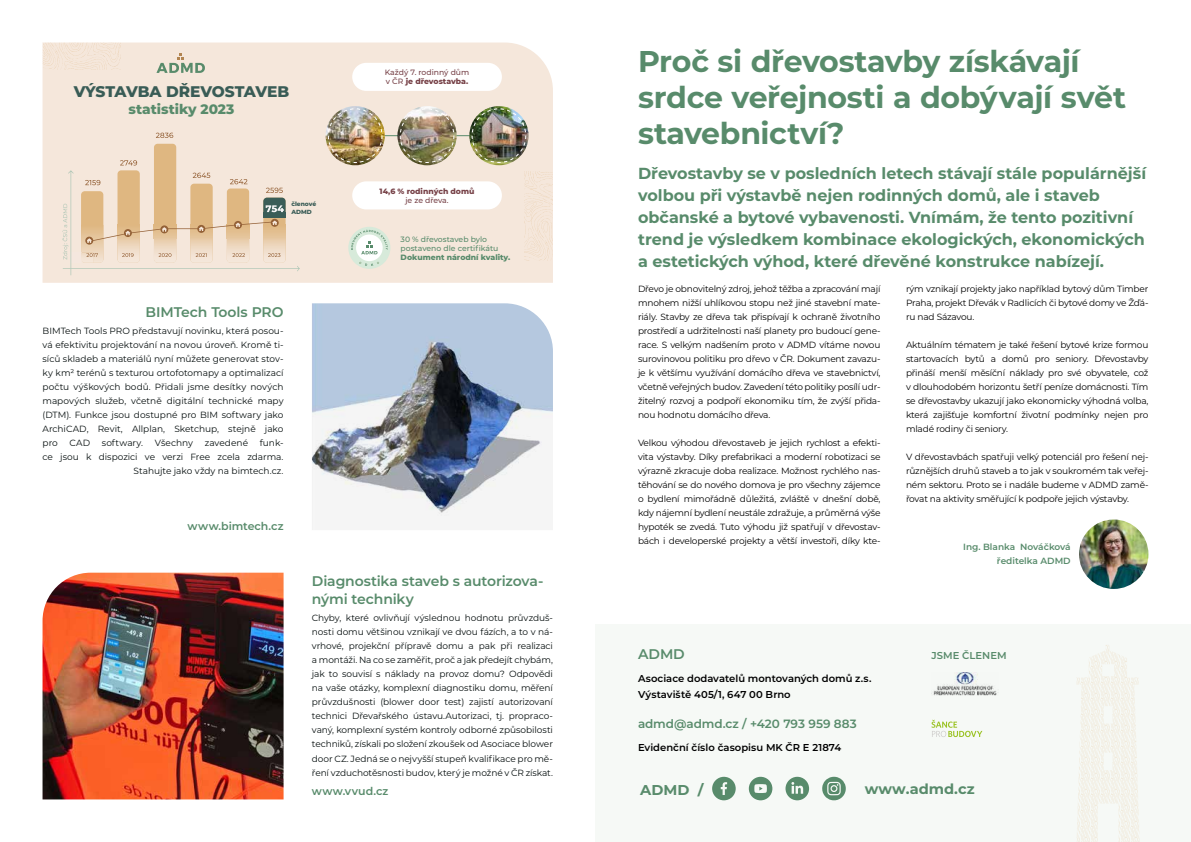
<style>
.page{position:relative;width:1191px;height:842px;background:#fff}
.page>*{position:absolute;margin:0;border:0;box-sizing:border-box;transform-origin:0 0}
.t1{font:700 30px/36px "Montserrat";letter-spacing:-.01em;color:#588b6b}
.t2{font:700 16px/22px "Montserrat";color:#588b6b}
.t3{font:800 15.4px "Montserrat";letter-spacing:-.015em;color:#395c56}
.t4{font:700 14.3px "Montserrat";color:#588b6b}
.t5{font:600 14px/18px "Montserrat";letter-spacing:-.01em;color:#588b6b}
.t6{font:800 13.7px "Montserrat";color:#588b6b}
.t7{font:600 12px "Montserrat";letter-spacing:-.005em;color:#588b6b}
.t8{font:600 11px "Montserrat";letter-spacing:.005em;color:#588b6b}
.t9{font:600 10px/16px "Montserrat";color:#000}
.t10{font:600 10px "Montserrat";letter-spacing:.005em;color:#588b6b}
.t11{font:9px/14px "Montserrat";letter-spacing:-.02em;color:#000;text-align:justify}
.t12{font:9px/14px "Montserrat";letter-spacing:-.005em;color:#060e0e;text-align:justify}
.t13{font:600 9px/14px "Montserrat";color:#588b6b;text-align:right}
.t14{font:9px "Montserrat";letter-spacing:.015em;color:#060e0e}
.t15{font:500 7.7px/9.2px "Montserrat";color:#774248}
.t16{font:500 7.7px/9.2px "Montserrat";color:#588b6b}
.t17{font:800 7.7px "Montserrat";color:#588b6b}
.t18{font:800 7.7px "Montserrat";color:#774248}
.t19{font:800 6px/7.2px "Montserrat";color:#395c56}
.s1{font-weight:800}
</style>
<div class="page">
<div style="left:595px;top:624px;width:596px;height:218px;background:#f6f9f6"></div>
<img style="left:931px;top:673px;width:66px;height:23px">
<svg style="left:1077px;top:645px;width:63px;height:197px"></svg>
<svg style="left:931px;top:720px;width:51px;height:17px"></svg>
<svg style="left:785px;top:776px;width:24px;height:24px"></svg>
<svg style="left:712px;top:776px;width:23px;height:24px"></svg>
<svg style="left:748px;top:776px;width:24px;height:24px"></svg>
<svg style="left:822px;top:777px;width:23px;height:24px"></svg>
<img style="left:312px;top:303px;width:241px;height:227px">
<img style="left:43px;top:573px;width:240px;height:226px">
<svg style="left:43px;top:43px;width:510px;height:240px;background:#ecddce"></svg>
<img style="left:1079px;top:519px;width:69px;height:70px;border-radius:35px">
<h3 class="t3" style="left:74px;top:81px;width:217px">VÝSTAVBA DŘEVOSTAVEB</h3>
<h3 class="t6" style="left:129px;top:99px;width:107px">statistiky 2023</h3>
<p class="t19" style="left:291px;top:200px;width:26px">členové<br>ADMD</p>
<h3 class="t5" style="left:146px;top:302px;width:139px">BIMTech Tools PRO</h3>
<p class="t12" style="left:43px;top:324px;width:242px">BIMTech Tools PRO představují novinku, která posou&shy;vá efektivitu projektování na novou úroveň. Kromě ti&shy;síců skladeb a materiálů nyní můžete generovat stov&shy;ky km² terénů s texturou ortofotomapy a optimalizací počtu výškových bodů. Přidali jsme desítky nových mapových služeb, včetně digitální technické mapy (DTM). Funkce jsou dostupné pro BIM softwary jako ArchiCAD, Revit, Allplan, Sketchup, stejně jako pro</p>
<p class="t12" style="left:43px;top:436px;width:242px;text-align:right">funk-<br>ce jsou k dispozici ve verzi Free zcela zdarma.<br>Stahujte jako vždy na bimtech.cz.</p>
<p class="t12" style="left:69px;top:436px;width:22px">CAD</p>
<p class="t14" style="left:102px;top:437px;width:43px">softwary.</p>
<p class="t12" style="left:155px;top:436px;width:40px">Všechny</p>
<p class="t12" style="left:205px;top:436px;width:45px">zavedené</p>
<p class="t8" style="left:188px;top:518px;width:97px">www.bimtech.cz</p>
<p class="t15" style="left:385px;top:67px;width:86px">Každý 7. rodinný dům v ČR <span class="s1">je dřevostavba.</span></p>
<p class="t18" style="left:380px;top:186px;width:96px">14,6 % rodinných domů</p>
<p class="t15" style="left:405px;top:196px;width:45px">je ze dřeva.</p>
<p class="t16" style="left:401px;top:234px;width:99px">30 % dřevostaveb bylo postaveno dle certifikátu</p>
<p class="t17" style="left:401px;top:252px;width:111px">Dokument národní kvality.</p>
<h3 class="t5" style="left:312px;top:572px;width:233px">Diagnostika staveb s autorizova&shy;nými techniky</h3>
<p class="t12" style="left:312px;top:611px;width:242px">Chyby, které ovlivňují výslednou hodnotu průvzduš&shy;nosti domu většinou vznikají ve dvou fázích, a to v ná&shy;vrhové, projekční přípravě domu a pak při realizaci a montáži. Na co se zaměřit, proč a jak předejít chybám, jak to souvisí s náklady na provoz domu? Odpovědi na vaše otázky, komplexní diagnostiku domu, měření průvzdušnosti (blower door test) zajistí autorizovaní technici Dřevařského ústavu.Autorizaci, tj. propraco&shy;vaný, komplexní systém kontroly odborné způsobilosti techniků, získali po složení zkoušek od Asociace blower door CZ. Jedná se o nejvyšší stupeň kvalifikace pro mě&shy;ření vzduchotěsnosti budov, který je možné v ČR získat.</p>
<p class="t8" style="left:312px;top:783px;width:78px">www.vvud.cz</p>
<h1 class="t1" style="left:638px;top:41px;width:489px">Proč si dřevostavby získávají srdce veřejnosti a dobývají svět stavebnictví?</h1>
<p class="t2" style="left:638px;top:161px;width:509px">Dřevostavby se v posledních letech stávají stále populárnější volbou při výstavbě nejen rodinných domů, ale i staveb občanské a bytové vybavenosti. Vnímám, že tento pozitivní trend je výsledkem kombinace ekologických, ekonomických a estetických výhod, které dřevěné konstrukce nabízejí.</p>
<p class="t11" style="left:638px;top:281px;width:244px">Dřevo je obnovitelný zdroj, jehož těžba a zpracování mají mnohem nižší uhlíkovou stopu než jiné stavební mate&shy;riály. Stavby ze dřeva tak přispívají k ochraně životního prostředí a udržitelnosti naší planety pro budoucí gene&shy;race. S velkým nadšením proto v ADMD vítáme novou surovinovou politiku pro dřevo v ČR. Dokument zavazu&shy;je k většímu využívání domácího dřeva ve stavebnictví, včetně veřejných budov. Zavedení této politiky posílí udr&shy;žitelný rozvoj a podpoří ekonomiku tím, že zvýší přida&shy;nou hodnotu domácího dřeva.</p>
<p class="t11" style="left:638px;top:435px;width:244px">Velkou výhodou dřevostaveb je jejich rychlost a efekti&shy;vita výstavby. Díky prefabrikaci a moderní robotizaci se výrazně zkracuje doba realizace. Možnost rychlého nas&shy;těhování se do nového domova je pro všechny zájemce o bydlení mimořádně důležitá, zvláště v dnešní době, kdy nájemní bydlení neustále zdražuje, a průměrná výše hypoték se zvedá. Tuto výhodu již spatřují v dřevostav&shy;bách i developerské projekty a větší investoři, díky kte-</p>
<p class="t11" style="left:906px;top:281px;width:244px">rým vznikají projekty jako například bytový dům Timber Praha, projekt Dřevák v Radlicích či bytové domy ve Žďá&shy;ru nad Sázavou.</p>
<p class="t11" style="left:906px;top:337px;width:244px">Aktuálním tématem je také řešení bytové krize formou startovacích bytů a domů pro seniory. Dřevostavby přináší menší měsíční náklady pro své obyvatele, což v dlouhodobém horizontu šetří peníze domácnosti. Tím se dřevostavby ukazují jako ekonomicky výhodná volba, která zajišťuje komfortní životní podmínky nejen pro mladé rodiny či seniory.</p>
<p class="t11" style="left:906px;top:449px;width:244px">V dřevostavbách spatřuji velký potenciál pro řešení nej&shy;různějších druhů staveb a to jak v soukromém tak veřej&shy;ném sektoru. Proto se i nadále budeme v ADMD zamě&shy;řovat na aktivity směřující k podpoře jejich výstavby.</p>
<p class="t13" style="left:963px;top:539px;width:109px">Ing. Blanka Nováčková ředitelka ADMD</p>
<h3 class="t5" style="left:638px;top:644px;width:48px">ADMD</h3>
<p class="t10" style="left:931px;top:648px;width:77px">JSME ČLENEM</p>
<p class="t9" style="left:638px;top:670px;width:235px">Asociace dodavatelů montovaných domů z.s.<br>Výstaviště 405/1, 647 00 Brno</p>
<h3 class="t7" style="left:638px;top:715px;width:220px">admd@admd.cz / +420 793 959 883</h3>
<p class="t9" style="left:638px;top:739px;width:205px">Evidenční číslo časopisu MK ČR E 21874</p>
<h3 class="t4" style="left:640px;top:779px;width:65px">ADMD /</h3>
<h3 class="t4" style="left:865px;top:778px;width:111px">www.admd.cz</h3>
</div>
